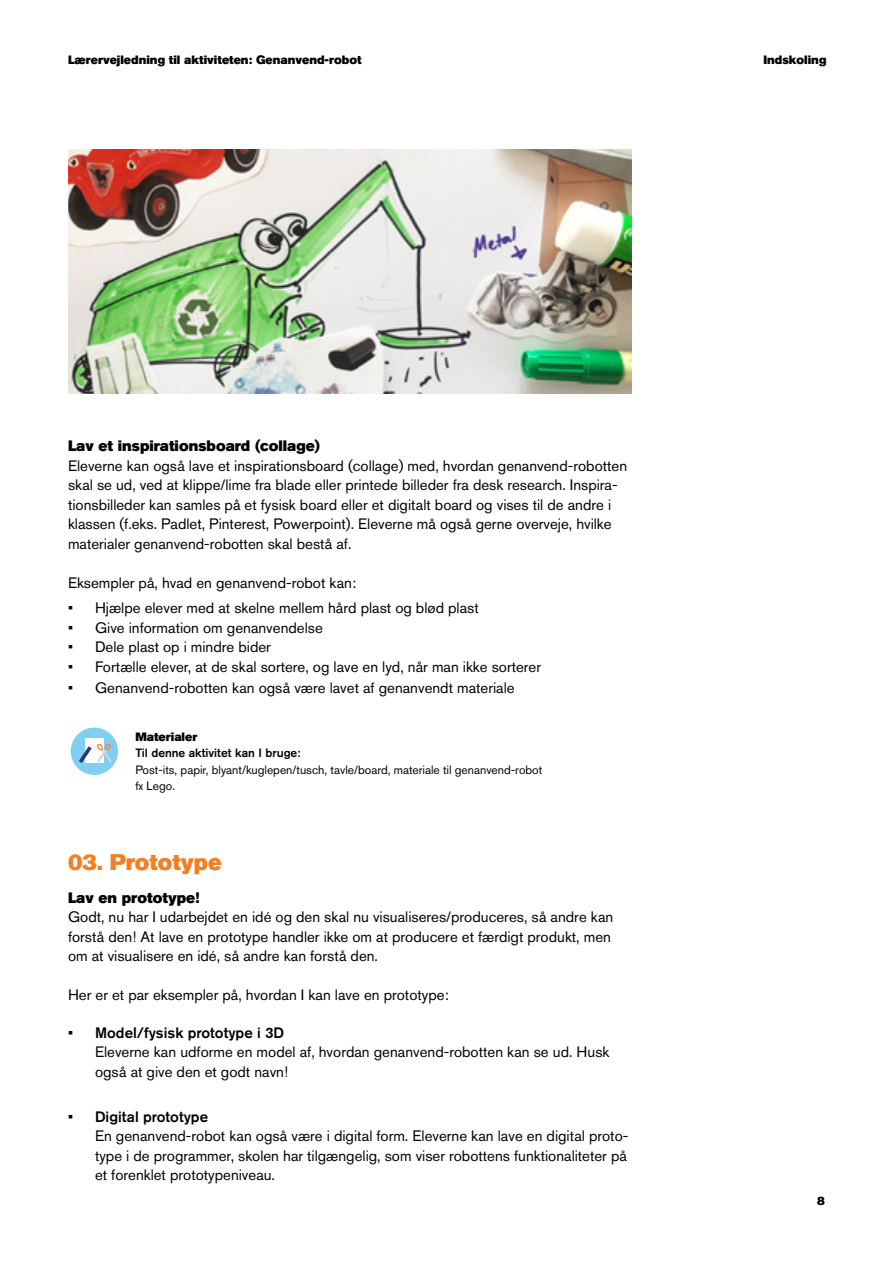
<style>
.page{position:relative;width:893px;height:1263px;background:#fff}
.page>*{position:absolute;margin:0;border:0;box-sizing:border-box;transform-origin:0 0}
.t1{font:22.5px "Akzidenz Grotesk BE Super";color:#f57e20}
.t2{font:15px/19.5px "Akzidenz Grotesk BE";color:#020203}
.t3{font:15px "Akzidenz Grotesk BE Super";color:#020203}
.t4{font:500 15px "Akzidenz Grotesk BE";color:#020203}
.t5{font:12px/16.5px "Akzidenz Grotesk BE";color:#020203}
.t6{font:12px "Akzidenz Grotesk BE Super";color:#000}
.t7{font:500 12px "Akzidenz Grotesk BE";color:#020203}
.t8{font:12px "Akzidenz Grotesk BE Super";color:#020203}
</style>
<div class="page">
<img style="left:68px;top:150px;width:563px;height:243px">
<div style="left:71px;top:728px;width:47px;height:47px;background:#80cff2;border-radius:50%"></div>
<div style="left:85px;top:739px;width:18px;height:24px;background:#fff"></div>
<svg style="left:79px;top:743px;width:33px;height:21px"></svg>
<p class="t6" style="left:68px;top:53px;width:295px">Lærervejledning til aktiviteten: Genanvend-robot</p>
<p class="t6" style="left:763px;top:53px;width:65px">Indskoling</p>
<p class="t3" style="left:68px;top:437px;width:253px">Lav et inspirationsboard (collage)</p>
<p class="t2" style="left:68px;top:456px;width:561px">Eleverne kan også lave et inspirationsboard (collage) med, hvordan genanvend-robotten skal se ud, ved at klippe/lime fra blade eller printede billeder fra desk research. Inspira&shy;tionsbilleder kan samles på et fysisk board eller et digitalt board og vises til de andre i klassen (f.eks. Padlet, Pinterest, Powerpoint). Eleverne må også gerne overveje, hvilke materialer genanvend-robotten skal bestå af.</p>
<p class="t2" style="left:68px;top:573px;width:290px">Eksempler på, hvad en genanvend-robot kan:</p>
<p class="t2" style="left:68px;top:598px;width:412px">• Hjælpe elever med at skelne mellem hård plast og blød plast</p>
<p class="t2" style="left:68px;top:618px;width:256px">• Give information om genanvendelse</p>
<p class="t2" style="left:68px;top:637px;width:204px">• Dele plast op i mindre bider</p>
<p class="t2" style="left:68px;top:657px;width:475px">• Fortælle elever, at de skal sortere, og lave en lyd, når man ikke sorterer</p>
<p class="t2" style="left:68px;top:678px;width:448px">• Genanvend-robotten kan også være lavet af genanvendt materiale</p>
<p class="t8" style="left:135px;top:730px;width:64px">Materialer</p>
<p class="t7" style="left:135px;top:746px;width:167px">Til denne aktivitet kan I bruge:</p>
<p class="t5" style="left:135px;top:761px;width:408px">Post-its, papir, blyant/kuglepen/tusch, tavle/board, materiale til genanvend-robot fx Lego.</p>
<h1 class="t1" style="left:68px;top:849px;width:155px">03. Prototype</h1>
<p class="t3" style="left:68px;top:889px;width:133px">Lav en prototype!</p>
<p class="t2" style="left:68px;top:907px;width:547px">Godt, nu har I udarbejdet en idé og den skal nu visualiseres/produceres, så andre kan forstå den! At lave en prototype handler ikke om at producere et færdigt produkt, men om at visualisere en idé, så andre kan forstå den.</p>
<p class="t2" style="left:68px;top:985px;width:382px">Her er et par eksempler på, hvordan I kan lave en prototype:</p>
<p class="t4" style="left:68px;top:1023px;width:218px">• Model/fysisk prototype i 3D</p>
<p class="t2" style="left:95px;top:1042px;width:516px">Eleverne kan udforme en model af, hvordan genanvend-robotten kan se ud. Husk også at give den et godt navn!</p>
<p class="t4" style="left:68px;top:1107px;width:142px">• Digital prototype</p>
<p class="t2" style="left:95px;top:1126px;width:535px;text-align:justify">En genanvend-robot kan også være i digital form. Eleverne kan lave en digital proto&shy;type i de programmer, skolen har tilgængelig, som viser robottens funktionaliteter på et forenklet prototypeniveau.</p>
<p class="t6" style="left:817px;top:1194px;width:9px">8</p>
</div>
